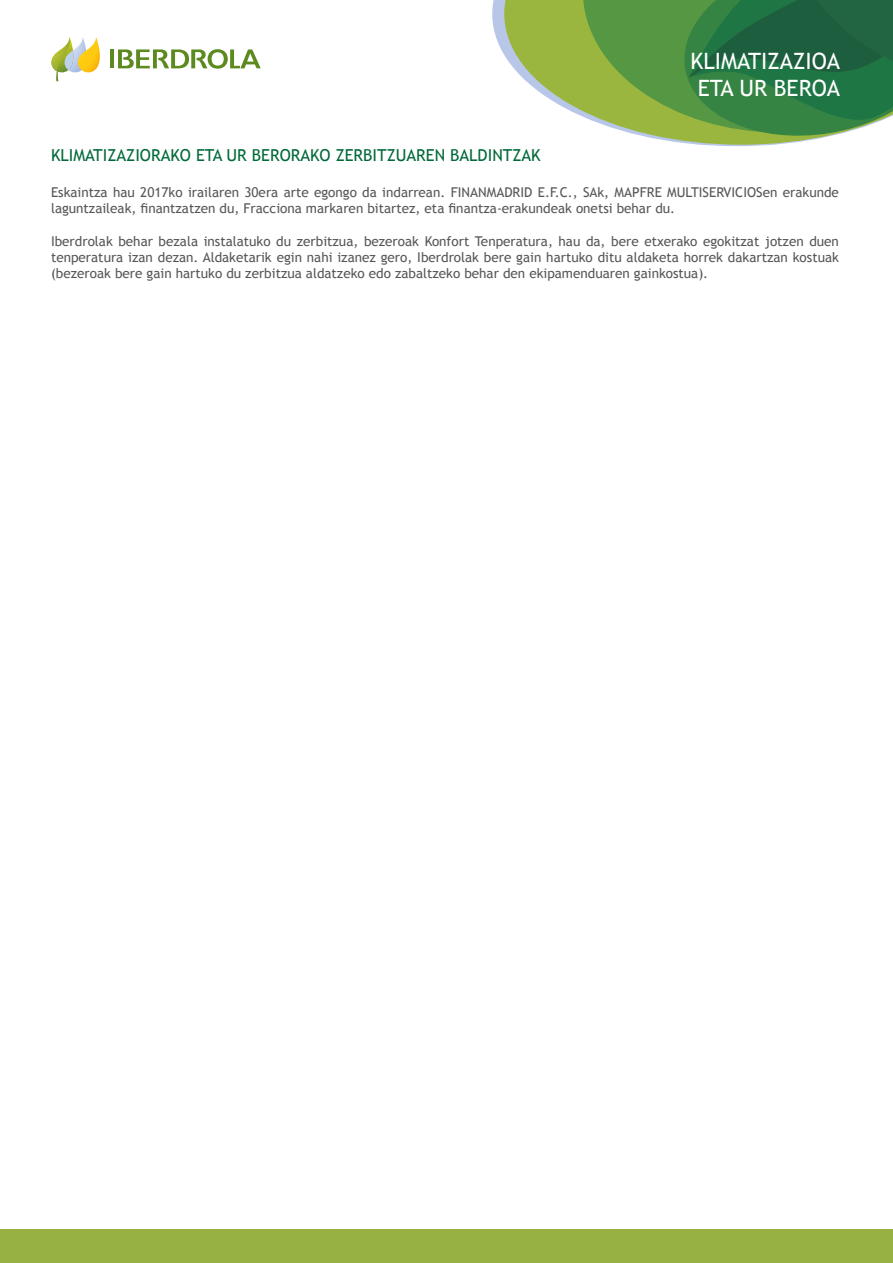
<style>
.page{position:relative;width:893px;height:1263px;background:#fff}
.page>*{position:absolute;margin:0;border:0;box-sizing:border-box;transform-origin:0 0}
.t1{font:22.5px/27px "Trebuchet MS";color:#fff;text-align:center}
.t2{font:16.5px "Trebuchet MS";color:#006938}
.t3{font:13.5px/16.2px "Trebuchet MS";color:#575756}
</style>
<div class="page">
<svg style="left:492px;top:0;width:274px;height:146px"></svg>
<svg style="left:504px;top:0;width:79px;height:145px;fill:#9ab63f"></svg>
<svg style="left:583px;top:0;width:310px;height:145px;background:#508d4f"></svg>
<svg style="left:51px;top:37px;width:49px;height:44px"></svg>
<hr style="left:110px;top:49px;width:4px;height:19px;background:#5d8a1e">
<svg style="left:118px;top:49px;width:143px;height:20px"></svg>
<div style="left:0;top:1229px;width:893px;height:34px;background:#97b143"></div>
<h1 class="t1" style="left:690px;top:48px;width:151px">KLIMATIZAZIOA<br>ETA UR BEROA</h1>
<p class="t2" style="left:51px;top:145px;width:491px">KLIMATIZAZIORAKO ETA UR BERORAKO ZERBITZUAREN BALDINTZAK</p>
<p class="t3" style="left:51px;top:184px;width:789px">Eskaintza hau 2017ko irailaren 30era arte egongo da indarrean. FINANMADRID E.F.C., SAk, MAPFRE MULTISERVICIOSen erakunde laguntzaileak, finantzatzen du, Fracciona markaren bitartez, eta finantza-erakundeak onetsi behar du.</p>
<p class="t3" style="left:51px;top:233px;width:789px;text-align:justify">Iberdrolak behar bezala instalatuko du zerbitzua, bezeroak Konfort Tenperatura, hau da, bere etxerako egokitzat jotzen duen tenperatura izan dezan. Aldaketarik egin nahi izanez gero, Iberdrolak bere gain hartuko ditu aldaketa horrek dakartzan kostuak (bezeroak bere gain hartuko du zerbitzua aldatzeko edo zabaltzeko behar den ekipamenduaren gainkostua).</p>
</div>
